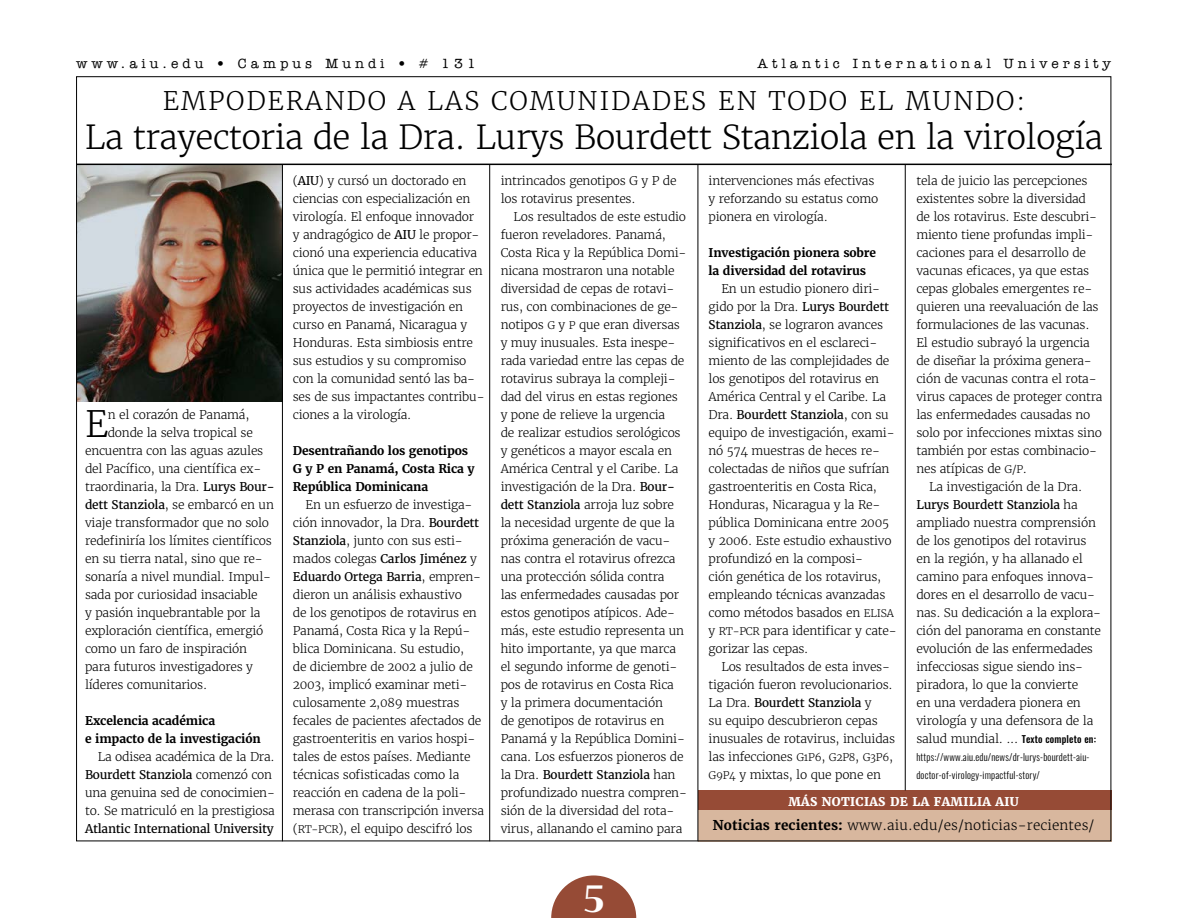
<style>
.page{position:relative;width:1188px;height:918px;background:#fff}
.page>*{position:absolute;margin:0;border:0;box-sizing:border-box;transform-origin:0 0}
.t1{font:800 39px "Ador Hairline";color:#fff}
.t2{font:300 36.15px "Merriweather";color:#000}
.t3{font:300 33px "Merriweather";letter-spacing:-.02em;color:#000}
.t4{font:300 25.5px "Merriweather";letter-spacing:.07em;color:#000}
.t5{font:500 13.5px "American Typewriter ITC Pro";letter-spacing:.3em;color:#000}
.t6{font:300 13.5px "Merriweather";letter-spacing:.01em;color:#000}
.t7{font:300 12px/18px "Merriweather";letter-spacing:-.02em;color:#000}
.t8{font:700 12px/18px "Merriweather";letter-spacing:-.01em;color:#000}
.t9{font:12px "Merriweather";letter-spacing:-.02em;color:#000}
.t10{font:800 12px "Merriweather";letter-spacing:.03em;color:#fff}
.t11{font:300 9.75px/18px "Oswald";letter-spacing:.02em;color:#000}
.s1{font-weight:400}
.s2{font-size:10.5px}
.s3{font-weight:300}
.s4{font-family:"Oswald";font-weight:500;font-size:9.75px}
.s5{font-weight:700}
</style>
<div class="page">
<img style="left:78px;top:165px;width:204px;height:236px">
<div style="left:698px;top:791px;width:414px;height:50px;background:#d8b79e"></div>
<div style="left:698px;top:790px;width:414px;height:20px;background:#964b36"></div>
<svg style="left:551px;top:875px;width:85px;height:43px"></svg>
<hr style="left:77px;top:164px;width:1035px;height:1px;background:#000">
<hr style="left:282px;top:164px;width:1px;height:677px;background:#000">
<hr style="left:489px;top:164px;width:1px;height:677px;background:#000">
<hr style="left:698px;top:164px;width:1px;height:677px;background:#000">
<hr style="left:905px;top:164px;width:1px;height:626px;background:#000">
<p class="t5" style="left:76px;top:55px;width:401px">www.aiu.edu • Campus Mundi • # 131</p>
<p class="t5" style="left:758px;top:55px;width:355px">Atlantic International University</p>
<h3 class="t4" style="left:163px;top:85px;width:864px">EMPODERANDO A LAS COMUNIDADES EN TODO EL MUNDO:</h3>
<h3 class="t3" style="left:85px;top:117px;width:1020px">La trayectoria de la Dra. Lurys Bourdett Stanziola en la virología</h3>
<h2 class="t2" style="left:85px;top:401px;width:25px">E</h2>
<p class="t7" style="left:108px;top:405px;width:143px">n el corazón de Panamá,</p>
<p class="t7" style="left:108px;top:423px;width:147px">donde la selva tropical se</p>
<p class="t7" style="left:85px;top:441px;width:180px">encuentra con las aguas azules</p>
<p class="t7" style="left:85px;top:459px;width:178px">del Pacífico, una científica ex-</p>
<p class="t7" style="left:85px;top:477px;width:191px">traordinaria, la Dra. <span class="s1">Lurys Bour-</span></p>
<p class="t7" style="left:85px;top:495px;width:190px"><span class="s1">dett Stanziola</span>, se embarcó en un</p>
<p class="t7" style="left:85px;top:513px;width:186px">viaje transformador que no solo</p>
<p class="t7" style="left:85px;top:531px;width:188px">redefiniría los límites científicos</p>
<p class="t7" style="left:85px;top:549px;width:179px">en su tierra natal, sino que re-</p>
<p class="t7" style="left:85px;top:567px;width:188px">sonaría a nivel mundial. Impul-</p>
<p class="t7" style="left:85px;top:585px;width:174px">sada por curiosidad insaciable</p>
<p class="t7" style="left:85px;top:603px;width:177px">y pasión inquebrantable por la</p>
<p class="t7" style="left:85px;top:621px;width:180px">exploración científica, emergió</p>
<p class="t7" style="left:85px;top:639px;width:164px">como un faro de inspiración</p>
<p class="t7" style="left:85px;top:657px;width:170px">para futuros investigadores y</p>
<p class="t7" style="left:85px;top:675px;width:124px">líderes comunitarios.</p>
<p class="t8" style="left:85px;top:711px;width:177px">Excelencia académica<br>e impacto de la investigación</p>
<p class="t7" style="left:85px;top:747px;width:191px;text-indent:13px">La odisea académica de la Dra.<br><span class="s1">Bourdett Stanziola</span> comenzó con una genuina sed de conocimien&shy;to. Se matriculó en la prestigiosa</p>
<p class="t9" style="left:85px;top:821px;width:190px">Atlantic International University</p>
<p class="t7" style="left:293px;top:171px;width:193px">(<span class="s1">AIU</span>) y cursó un doctorado en ciencias con especialización en virología. El enfoque innovador<br>y andragógico de <span class="s1">AIU</span> le propor&shy;cionó una experiencia educativa única que le permitió integrar en sus actividades académicas sus proyectos de investigación en curso en Panamá, Nicaragua y<br>Honduras. Esta simbiosis entre sus estudios y su compromiso con la comunidad sentó las ba&shy;ses de sus impactantes contribu&shy;ciones a la virología.</p>
<p class="t8" style="left:293px;top:441px;width:183px">Desentrañando los genotipos<br>G y P en Panamá, Costa Rica y<br>República Dominicana</p>
<p class="t7" style="left:293px;top:495px;width:193px;text-indent:13px">En un esfuerzo de investiga&shy;ción innovador, la Dra. <span class="s1">Bourdett<br>Stanziola</span>, junto con sus esti&shy;mados colegas <span class="s1">Carlos Jiménez</span> y<br><span class="s1">Eduardo Ortega Barria</span>, empren&shy;dieron un análisis exhaustivo<br>de los genotipos de rotavirus en<br>Panamá, Costa Rica y la Repú&shy;blica Dominicana. Su estudio,<br>de diciembre de 2002 a julio de<br>2003, implicó examinar meti&shy;culosamente 2,089 muestras fecales de pacientes afectados de gastroenteritis en varios hospi&shy;tales de estos países. Mediante técnicas sofisticadas como la reacción en cadena de la poli&shy;merasa con transcripción inversa (<span class="s2">RT-PCR</span>), el equipo descifró los</p>
<p class="t7" style="left:501px;top:171px;width:177px">intrincados genotipos G y P de los rotavirus presentes.</p>
<p class="t7" style="left:501px;top:207px;width:188px;text-indent:13px">Los resultados de este estudio fueron reveladores. Panamá,<br>Costa Rica y la República Domi&shy;nicana mostraron una notable diversidad de cepas de rotavi&shy;rus, con combinaciones de ge&shy;notipos <span class="s2">G</span> y <span class="s2">P</span> que eran diversas y muy inusuales. Esta inespe&shy;rada variedad entre las cepas de rotavirus subraya la compleji&shy;dad del virus en estas regiones y pone de relieve la urgencia<br>de realizar estudios serológicos y genéticos a mayor escala en<br>América Central y el Caribe. La investigación de la Dra. <span class="s1">Bour&shy;dett Stanziola</span> arroja luz sobre la necesidad urgente de que la próxima generación de vacu&shy;nas contra el rotavirus ofrezca una protección sólida contra<br>las enfermedades causadas por estos genotipos atípicos. Ade&shy;más, este estudio representa un hito importante, ya que marca el segundo informe de genoti&shy;pos de rotavirus en Costa Rica<br>y la primera documentación<br>de genotipos de rotavirus en<br>Panamá y la República Domini&shy;cana. Los esfuerzos pioneros de la Dra. <span class="s1">Bourdett Stanziola</span> han profundizado nuestra compren&shy;sión de la diversidad del rota&shy;virus, allanando el camino para</p>
<h1 class="t1" style="left:582px;top:868px;width:25px">5</h1>
<p class="t7" style="left:709px;top:171px;width:171px">intervenciones más efectivas y reforzando su estatus como pionera en virología.</p>
<p class="t8" style="left:709px;top:243px;width:169px">Investigación pionera sobre la diversidad del rotavirus</p>
<p class="t7" style="left:709px;top:279px;width:190px;text-indent:13px">En un estudio pionero diri&shy;gido por la Dra. <span class="s1">Lurys Bourdett<br>Stanziola</span>, se lograron avances significativos en el esclareci&shy;miento de las complejidades de los genotipos del rotavirus en<br>América Central y el Caribe. La<br>Dra. <span class="s1">Bourdett Stanziola</span>, con su equipo de investigación, exami&shy;nó 574 muestras de heces re&shy;colectadas de niños que sufrían gastroenteritis en Costa Rica,<br>Honduras, Nicaragua y la Re&shy;pública Dominicana entre 2005 y 2006. Este estudio exhaustivo profundizó en la composi-<br>ción genética de los rotavirus, empleando técnicas avanzadas como métodos basados en <span class="s2">ELISA </span>y <span class="s2">RT-PCR</span> para identificar y cate&shy;gorizar las cepas.</p>
<p class="t7" style="left:709px;top:657px;width:188px;text-indent:13px">Los resultados de esta inves&shy;tigación fueron revolucionarios.<br>La Dra. <span class="s1">Bourdett Stanziola</span> y<br>su equipo descubrieron cepas inusuales de rotavirus, incluidas las infecciones <span class="s2">G1P6</span>, <span class="s2">G2P8</span>, <span class="s2">G3P6</span>,<br><span class="s2">G9P4</span> y mixtas, lo que pone en</p>
<p class="t7" style="left:916px;top:171px;width:173px">tela de juicio las percepciones</p>
<p class="t7" style="left:916px;top:189px;width:171px">existentes sobre la diversidad</p>
<p class="t7" style="left:916px;top:207px;width:182px">de los rotavirus. Este descubri-</p>
<p class="t7" style="left:916px;top:225px;width:179px">miento tiene profundas impli-</p>
<p class="t7" style="left:916px;top:243px;width:171px">caciones para el desarrollo de</p>
<p class="t7" style="left:916px;top:261px;width:174px">vacunas eficaces, ya que estas</p>
<p class="t7" style="left:916px;top:279px;width:177px">cepas globales emergentes re-</p>
<p class="t7" style="left:916px;top:297px;width:184px">quieren una reevaluación de las</p>
<p class="t7" style="left:916px;top:315px;width:175px">formulaciones de las vacunas.</p>
<p class="t7" style="left:916px;top:333px;width:175px">El estudio subrayó la urgencia</p>
<p class="t7" style="left:916px;top:351px;width:177px">de diseñar la próxima genera-</p>
<p class="t7" style="left:916px;top:369px;width:182px">ción de vacunas contra el rota-</p>
<p class="t7" style="left:916px;top:387px;width:188px">virus capaces de proteger contra</p>
<p class="t7" style="left:916px;top:405px;width:175px">las enfermedades causadas no</p>
<p class="t7" style="left:916px;top:423px;width:187px">solo por infecciones mixtas sino</p>
<p class="t7" style="left:916px;top:441px;width:182px">también por estas combinacio-</p>
<p class="t7" style="left:916px;top:459px;width:112px">nes atípicas de <span class="s2">G/P</span>.</p>
<p class="t7" style="left:929px;top:477px;width:154px">La investigación de la Dra.</p>
<p class="t9" style="left:916px;top:497px;width:163px">Lurys Bourdett Stanziola <span class="s3">ha</span></p>
<p class="t7" style="left:916px;top:513px;width:181px">ampliado nuestra comprensión</p>
<p class="t7" style="left:916px;top:531px;width:172px">de los genotipos del rotavirus</p>
<p class="t7" style="left:916px;top:549px;width:168px">en la región, y ha allanado el</p>
<p class="t7" style="left:916px;top:567px;width:179px">camino para enfoques innova-</p>
<p class="t7" style="left:916px;top:585px;width:180px">dores en el desarrollo de vacu-</p>
<p class="t7" style="left:916px;top:603px;width:186px">nas. Su dedicación a la explora-</p>
<p class="t7" style="left:916px;top:621px;width:186px">ción del panorama en constante</p>
<p class="t7" style="left:916px;top:639px;width:178px">evolución de las enfermedades</p>
<p class="t7" style="left:916px;top:657px;width:168px">infecciosas sigue siendo ins-</p>
<p class="t7" style="left:916px;top:675px;width:163px">piradora, lo que la convierte</p>
<p class="t7" style="left:916px;top:693px;width:166px">en una verdadera pionera en</p>
<p class="t7" style="left:916px;top:711px;width:178px">virología y una defensora de la</p>
<p class="t7" style="left:916px;top:729px;width:181px">salud mundial. ... <span class="s4">Texto completo en:</span></p>
<p class="t11" style="left:916px;top:747px;width:175px">https://www.aiu.edu/news/dr-lurys-bourdett-aiu&shy;doctor-of-virology-impactful-story/</p>
<p class="t10" style="left:788px;top:794px;width:232px">MÁS NOTICIAS DE LA FAMILIA AIU</p>
<p class="t6" style="left:713px;top:817px;width:383px"><span class="s5">Noticias recientes:</span> www.aiu.edu/es/noticias-recientes/</p>
</div>
